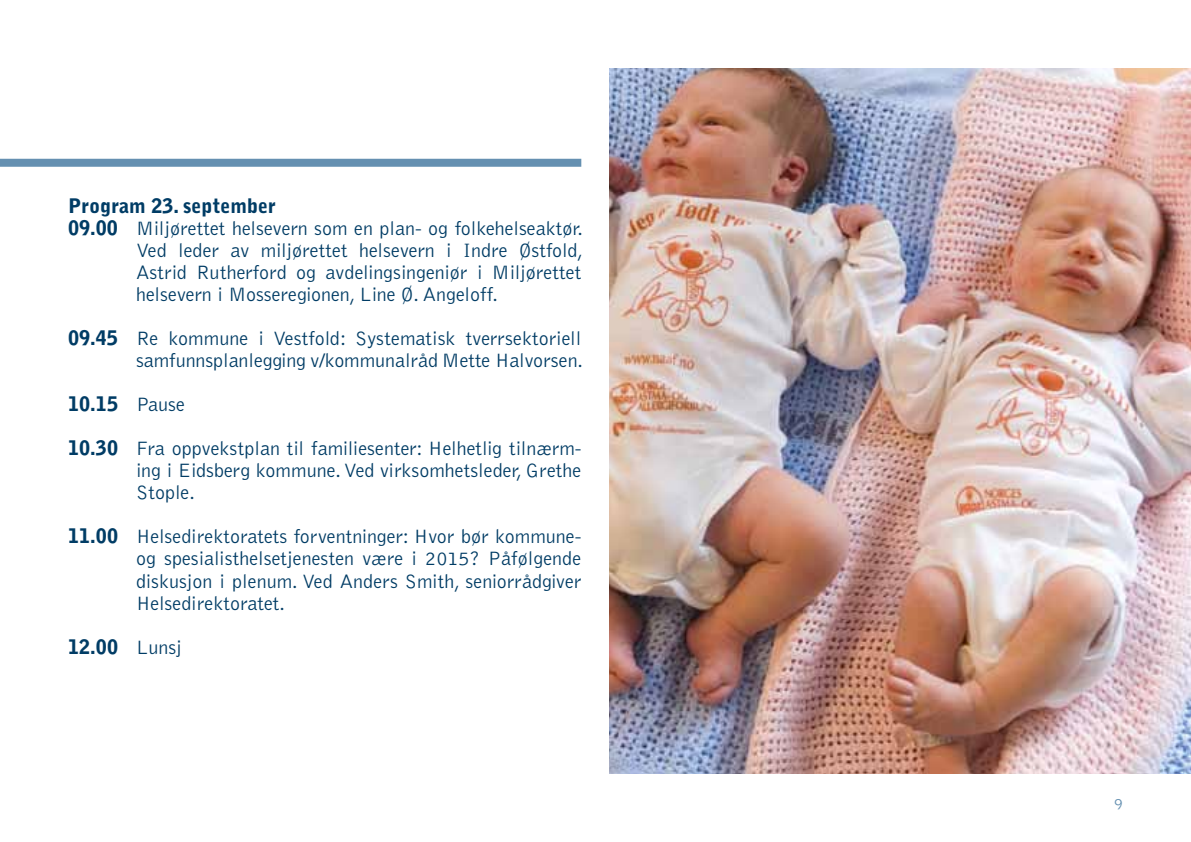
<style>
.page{position:relative;width:1191px;height:842px;background:#fff}
.page>*{position:absolute;margin:0;border:0;box-sizing:border-box;transform-origin:0 0}
.t1{font:300 20px/22px "Bell Gothic";color:#003c65;text-align:justify}
.t2{font:900 20px "Bell Gothic";color:#003c65}
.t3{font:300 16px "Bell Gothic";color:#6590b1}
.s1{font-weight:900}
.s2{font-weight:300}
</style>
<div class="page">
<img style="left:609px;top:68px;width:581px;height:706px">
<div style="left:0;top:159px;width:581px;height:8px;background:#6590b1"></div>
<p class="t2" style="left:68px;top:195px;width:209px">Program 23. september</p>
<p class="t1" style="left:68px;top:218px;width:516px"><span class="s1">09.00</span> Miljørettet helsevern som en plan- og folkehelseaktør.</p>
<p class="t1" style="left:136px;top:240px;width:448px">Ved leder av miljørettet helsevern i Indre Østfold,</p>
<p class="t1" style="left:136px;top:262px;width:447px">Astrid Rutherford og avdelingsingeniør i Miljørettet</p>
<p class="t1" style="left:136px;top:284px;width:363px">helsevern i Mosseregionen, Line Ø. Angeloff.</p>
<p class="t1" style="left:68px;top:328px;width:516px;text-align:right"><span class="s1">09.45</span> Re kommune i Vestfold: Systematisk tverrsektoriell samfunnsplanlegging v/kommunalråd Mette Halvorsen.</p>
<p class="t2" style="left:68px;top:393px;width:119px">10.15 <span class="s2">Pause</span></p>
<p class="t1" style="left:136px;top:438px;width:447px;text-indent:-68px"><span class="s1">10.30</span> Fra oppvekstplan til familiesenter: Helhetlig tilnærm&shy;ing i Eidsberg kommune. Ved virksomhetsleder, Grethe Stople.</p>
<p class="t1" style="left:136px;top:526px;width:447px;text-indent:-68px"><span class="s1">11.00</span> Helsedirektoratets forventninger: Hvor bør kommune&shy;og spesialisthelsetjenesten være i 2015? Påfølgende diskusjon i plenum. Ved Anders Smith, seniorrådgiver Helsedirektoratet.</p>
<p class="t2" style="left:68px;top:635px;width:115px">12.00 <span class="s2">Lunsj</span></p>
<p class="t3" style="left:1114px;top:795px;width:10px">9</p>
</div>
